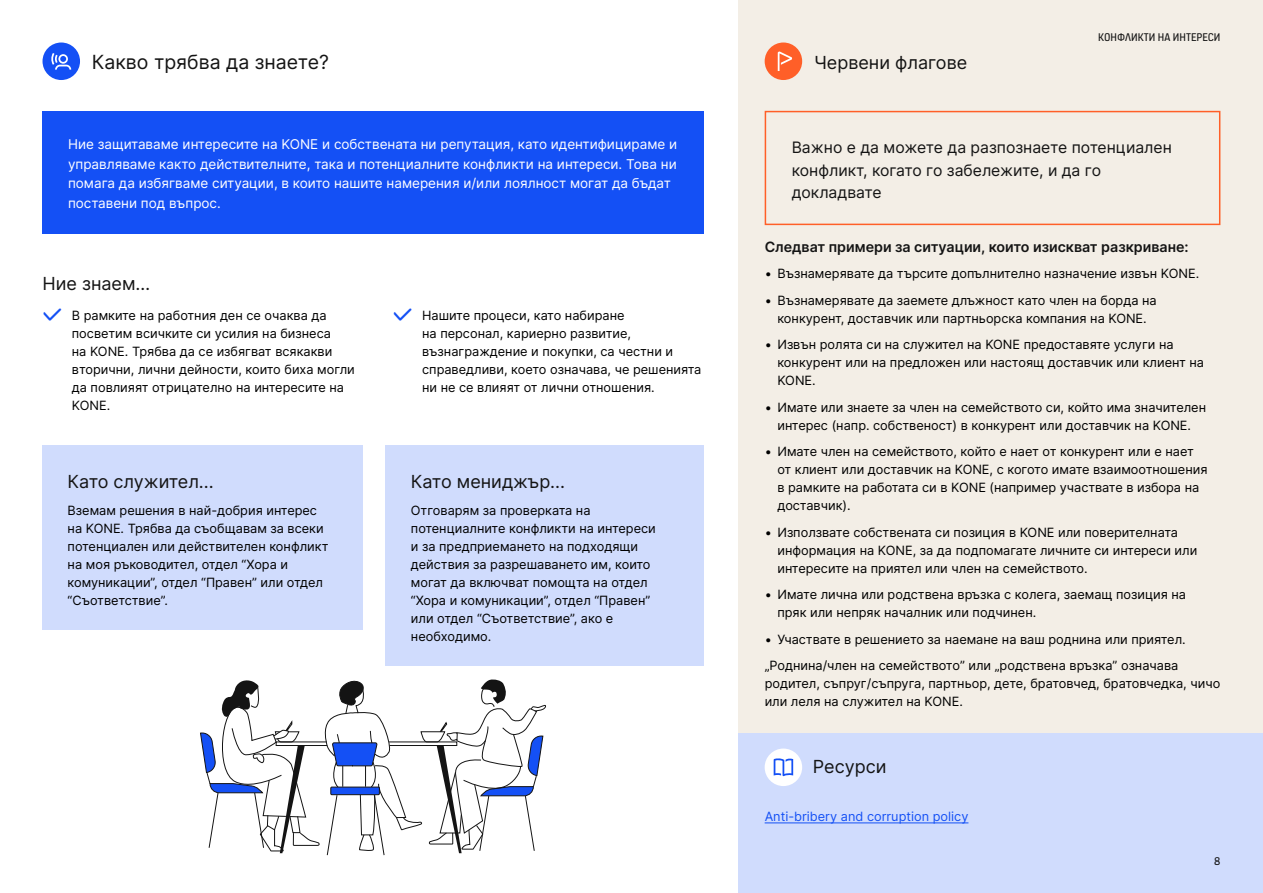
<style>
.page{position:relative;width:1263px;height:893px;background:#fff}
.page>*{position:absolute;margin:0;border:0;box-sizing:border-box;transform-origin:0 0}
.t1{font:19.5px "Inter";color:#141414}
.t2{font:18px "Inter";color:#141414}
.t3{font:15.75px/22.5px "Inter";color:#141414}
.t4{font:600 14.25px "Inter";color:#141414}
.t5{font:13.5px/19.5px "Inter";color:#fff}
.t6{font:12.75px/18px "Inter";color:#000}
.t7{font:12.75px "Inter";color:#1450f5}
.t8{font:12px "KONE Information";color:#141414}
.s1{font-family:"KONE Information";font-size:28.5px;color:#1450f5}
</style>
<div class="page">
<div style="left:738px;top:0;width:525px;height:893px;background:#f3eee6"></div>
<div style="left:43px;top:43px;width:37px;height:37px;background:#1450f5;border-radius:50%"></div>
<svg style="left:51px;top:53px;width:20px;height:17px"></svg>
<div style="left:765px;top:43px;width:37px;height:37px;background:#ff5f28;border-radius:50%"></div>
<svg style="left:778px;top:52px;width:14px;height:19px"></svg>
<div style="left:738px;top:733px;width:525px;height:160px;background:#d0dcfd"></div>
<div style="left:765px;top:748px;width:37px;height:38px;background:#fff;border-radius:50%"></div>
<svg style="left:774px;top:758px;width:19px;height:18px"></svg>
<svg style="left:200px;top:679px;width:346px;height:177px"></svg>
<hr style="left:765px;top:822px;width:203px;height:1px;background:#1450f5">
<div style="left:43px;top:111px;width:661px;height:122px;background:#1450f5"></div>
<div style="left:42px;top:445px;width:321px;height:185px;background:#d0dcfd"></div>
<div style="left:385px;top:445px;width:319px;height:221px;background:#d0dcfd"></div>
<div style="left:765px;top:111px;width:455px;height:114px;border:2px solid #ff5f28"></div>
<h1 class="t1" style="left:92px;top:48px;width:238px">Какво трябва да знаете?</h1>
<h2 class="t2" style="left:814px;top:50px;width:155px">Червени флагове</h2>
<p class="t8" style="left:1098px;top:29px;width:124px">КОНФЛИКТИ НА ИНТЕРЕСИ</p>
<p class="t5" style="left:68px;top:134px;width:611px">Ние защитаваме интересите на KONE и собствената ни репутация, като идентифицираме и управляваме както действителните, така и потенциалните конфликти на интереси. Това ни помага да избягваме ситуации, в които нашите намерения и/или лоялност могат да бъдат поставени под въпрос.</p>
<h2 class="t2" style="left:43px;top:270px;width:109px">Ние знаем…</h2>
<p class="t6" style="left:72px;top:306px;width:284px;text-indent:-30px"><span class="s1">✓</span> В рамките на работния ден се очаква да посветим всичките си усилия на бизнеса<br>на KONE. Трябва да се избягват всякакви вторични, лични дейности, които биха могли да повлияят отрицателно на интересите на KONE.</p>
<h2 class="t2" style="left:68px;top:468px;width:148px">Като служител...</h2>
<p class="t6" style="left:68px;top:501px;width:262px">Вземам решения в най-добрия интерес на KONE. Трябва да съобщавам за всеки потенциален или действителен конфликт на моя ръководител, отдел “Хора и комуникации”, отдел “Правен” или отдел “Съответствие”.</p>
<p class="t6" style="left:422px;top:306px;width:281px;text-indent:-30px"><span class="s1">✓</span> Нашите процеси, като набиране<br>на персонал, кариерно развитие, възнаграждение и покупки, са честни и справедливи, което означава, че решенията ни не се влияят от лични отношения.</p>
<h2 class="t2" style="left:411px;top:468px;width:156px">Като мениджър...</h2>
<p class="t6" style="left:411px;top:501px;width:246px">Отговарям за проверката на потенциалните конфликти на интереси и за предприемането на подходящи действия за разрешаването им, които могат да включват помощта на отдел “Хора и комуникации”, отдел “Правен” или отдел “Съответствие”, ако е необходимо.</p>
<p class="t3" style="left:792px;top:136px;width:382px">Важно е да можете да разпознаете потенциален конфликт, когато го забележите, и да го докладвате</p>
<p class="t4" style="left:765px;top:236px;width:425px">Следват примери за ситуации, които изискват разкриване:</p>
<p class="t6" style="left:765px;top:264px;width:436px">• Възнамерявате да търсите допълнително назначение извън KONE.</p>
<p class="t6" style="left:765px;top:291px;width:394px;text-align:center">• Възнамерявате да заемете длъжност като член на борда на конкурент, доставчик или партньорска компания на KONE.</p>
<p class="t6" style="left:777px;top:335px;width:428px;text-indent:-13px">• Извън ролята си на служител на KONE предоставяте услуги на конкурент или на предложен или настоящ доставчик или клиент на<br>KONE.</p>
<p class="t6" style="left:765px;top:398px;width:443px;text-align:center">• Имате или знаете за член на семейството си, който има значителен интерес (напр. собственост) в конкурент или доставчик на KONE.</p>
<p class="t6" style="left:777px;top:442px;width:432px;text-indent:-13px">• Имате член на семейството, който е нает от конкурент или е нает от клиент или доставчик на KONE, с когото имате взаимоотношения в рамките на работата си в KONE (например участвате в избора на доставчик).</p>
<p class="t6" style="left:777px;top:523px;width:421px;text-indent:-13px">• Използвате собствената си позиция в KONE или поверителната информация на KONE, за да подпомагате личните си интереси или интересите на приятел или член на семейството.</p>
<p class="t6" style="left:777px;top:585px;width:410px;text-indent:-13px">• Имате лична или родствена връзка с колега, заемащ позиция на пряк или непряк началник или подчинен.</p>
<p class="t6" style="left:765px;top:625px;width:422px;line-height:26.5px">• Участвате в решението за наемане на ваш роднина или приятел. „Роднина/член на семейството” или „родствена връзка” означава</p>
<p class="t6" style="left:765px;top:674px;width:457px">родител, съпруг/съпруга, партньор, дете, братовчед, братовчедка, чичо или леля на служител на KONE.</p>
<h2 class="t2" style="left:813px;top:753px;width:75px">Ресурси</h2>
<p class="t7" style="left:765px;top:807px;width:205px">Anti-bribery and corruption policy</p>
<p class="t8" style="left:1214px;top:853px;width:8px">8</p>
</div>
